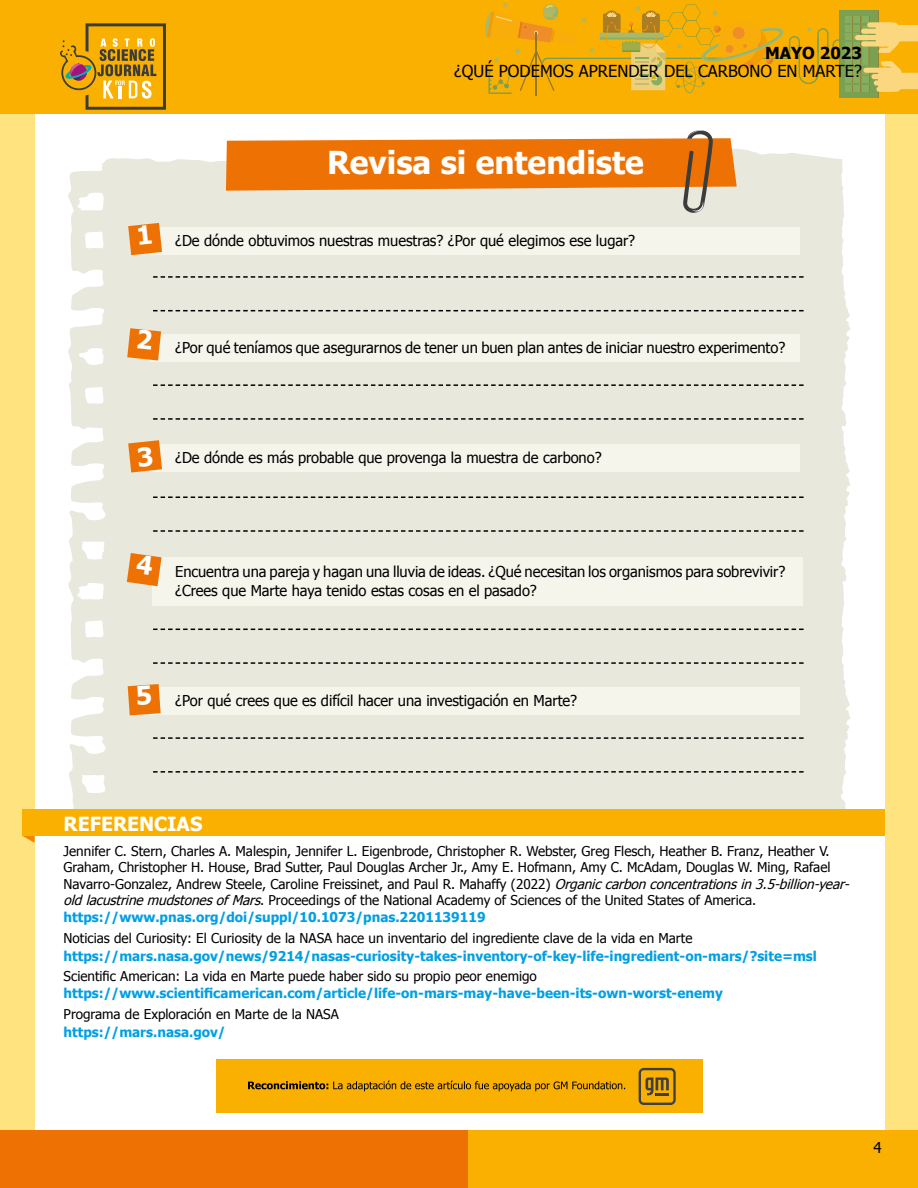
<style>
.page{position:relative;width:918px;height:1188px;background:#ffe37e}
.page>*{position:absolute;margin:0;border:0;box-sizing:border-box;transform-origin:0 0}
.t1{font:700 31.5px "Tahoma";color:#fff}
.t2{font:700 19.5px "Tahoma";color:#fff}
.t3{font:16.5px "Tahoma";color:#000}
.t4{font:700 16.5px "Tahoma";color:#000}
.t5{font:15px/18.8px "Tahoma";letter-spacing:-.005em;color:#000}
.t6{font:13.5px/16.5px "Tahoma";color:#000}
.t7{font:700 13.5px "Tahoma";color:#009fe3}
.s1{font-style:italic}
.s2{font-weight:700;color:#009fe3}
</style>
<div class="page">
<div style="left:35px;top:98px;width:849px;height:1044px;background:#fff"></div>
<div style="left:0;top:0;width:918px;height:113px;background:#f9b000"></div>
<svg style="left:68px;top:149px;width:778px;height:154px;background:#e9e9df"></svg>
<div style="left:68px;top:303px;width:783px;height:233px;background:#e8e8dd"></div>
<div style="left:68px;top:536px;width:783px;height:274px;background:#e8e8dd"></div>
<div style="left:149px;top:335px;width:650px;height:27px;background:#f5f5ec"></div>
<div style="left:149px;top:444px;width:650px;height:28px;background:#f5f5ec"></div>
<div style="left:149px;top:687px;width:650px;height:28px;background:#f5f5ec"></div>
<div style="left:149px;top:227px;width:650px;height:28px;background:#f5f5ec"></div>
<div style="left:152px;top:557px;width:651px;height:49px;background:#f5f5ec"></div>
<svg style="left:226px;top:130px;width:511px;height:85px;background:#eba462"></svg>
<svg style="left:153px;top:384px;width:651px;height:2px"></svg>
<svg style="left:153px;top:418px;width:651px;height:2px"></svg>
<svg style="left:153px;top:276px;width:651px;height:2px"></svg>
<svg style="left:153px;top:310px;width:651px;height:1px"></svg>
<svg style="left:153px;top:496px;width:651px;height:2px"></svg>
<svg style="left:153px;top:530px;width:651px;height:2px"></svg>
<svg style="left:153px;top:629px;width:651px;height:1px"></svg>
<svg style="left:153px;top:662px;width:651px;height:2px"></svg>
<svg style="left:153px;top:737px;width:651px;height:2px"></svg>
<svg style="left:153px;top:771px;width:651px;height:2px"></svg>
<svg style="left:839px;top:10px;width:38px;height:88px"></svg>
<div style="left:871px;top:74px;width:24px;height:5px;background:#fbd77f;border-radius:3px"></div>
<svg style="left:878px;top:68px;width:24px;height:24px"></svg>
<div style="left:876px;top:87px;width:18px;height:5px;background:#fbd77f;border-radius:3px"></div>
<div style="left:874px;top:80px;width:24px;height:6px;background:#fbd77f;border-radius:3px"></div>
<div style="left:864px;top:68px;width:24px;height:5px;background:#fbd77f;border-radius:3px"></div>
<svg style="left:881px;top:61px;width:37px;height:28px"></svg>
<svg style="left:876px;top:22px;width:24px;height:25px"></svg>
<div style="left:867px;top:22px;width:24px;height:6px;background:#fbd77f;border-radius:3px"></div>
<div style="left:861px;top:29px;width:24px;height:5px;background:#fbd77f;border-radius:3px"></div>
<div style="left:861px;top:41px;width:24px;height:5px;background:#fbd77f;border-radius:3px"></div>
<div style="left:855px;top:35px;width:24px;height:5px;background:#fbd77f;border-radius:3px"></div>
<svg style="left:879px;top:25px;width:39px;height:28px"></svg>
<hr style="left:536px;top:33px;width:1px;height:63px;background:#313c5b">
<svg style="left:485px;top:2px;width:385px;height:92px"></svg>
<div style="left:451px;top:1130px;width:467px;height:58px;background:#f9b000"></div>
<div style="left:0;top:1130px;width:468px;height:58px;background:#ee7203"></div>
<svg style="left:23px;top:836px;width:12px;height:7px"></svg>
<div style="left:22px;top:810px;width:862px;height:26px;background:#f9b000"></div>
<svg style="left:60px;top:23px;width:106px;height:87px"></svg>
<div style="left:217px;top:1060px;width:486px;height:53px;background:#f9b000"></div>
<svg style="left:639px;top:1068px;width:37px;height:37px"></svg>
<svg style="left:248px;top:1081px;width:377px;height:10px"></svg>
<svg style="left:128px;top:223px;width:34px;height:32px"></svg>
<svg style="left:127px;top:328px;width:34px;height:33px"></svg>
<svg style="left:128px;top:684px;width:33px;height:31px"></svg>
<svg style="left:127px;top:553px;width:35px;height:33px"></svg>
<svg style="left:128px;top:440px;width:34px;height:33px"></svg>
<p class="t4" style="left:765px;top:42px;width:98px">MAYO 2023</p>
<p class="t3" style="left:454px;top:60px;width:409px">¿QUÉ PODEMOS APRENDER DEL CARBONO EN MARTE?</p>
<h1 class="t1" style="left:327px;top:141px;width:318px">Revisa si entendiste</h1>
<p class="t5" style="left:175px;top:231px;width:462px">¿De dónde obtuvimos nuestras muestras? ¿Por qué elegimos ese lugar?</p>
<p class="t5" style="left:175px;top:338px;width:612px">¿Por qué teníamos que asegurarnos de tener un buen plan antes de iniciar nuestro experimento?</p>
<p class="t5" style="left:175px;top:448px;width:428px">¿De dónde es más probable que provenga la muestra de carbono?</p>
<p class="t5" style="left:175px;top:562px;width:612px">Encuentra una pareja y hagan una lluvia de ideas. ¿Qué necesitan los organismos para sobrevivir? ¿Crees que Marte haya tenido estas cosas en el pasado?</p>
<p class="t5" style="left:175px;top:690px;width:403px">¿Por qué crees que es difícil hacer una investigación en Marte?</p>
<h2 class="t2" style="left:64px;top:810px;width:140px">REFERENCIAS</h2>
<p class="t6" style="left:64px;top:842px;width:791px">Jennifer C. Stern, Charles A. Malespin, Jennifer L. Eigenbrode, Christopher R. Webster, Greg Flesch, Heather B. Franz, Heather V.<br>Graham, Christopher H. House, Brad Sutter, Paul Douglas Archer Jr., Amy E. Hofmann, Amy C. McAdam, Douglas W. Ming, Rafael Navarro-Gonzalez, Andrew Steele, Caroline Freissinet, and Paul R. Mahaffy (2022) <span class="s1">Organiccarbonconcentrationsin3.5-billion-year&shy;oldlacustrinemudstonesofMars</span>. Proceedings of the National Academy of Sciences of the United States of America. <span class="s2">https://www.pnas.org/doi/suppl/10.1073/pnas.2201139119</span></p>
<p class="t6" style="left:64px;top:929px;width:630px">Noticias del Curiosity: El Curiosity de la NASA hace un inventario del ingrediente clave de la vida en Marte</p>
<p class="t7" style="left:64px;top:946px;width:755px">https://mars.nasa.gov/news/9214/nasas-curiosity-takes-inventory-of-key-life-ingredient-on-mars/?site=msl</p>
<p class="t6" style="left:64px;top:968px;width:475px">Scientific American: La vida en Marte puede haber sido su propio peor enemigo</p>
<p class="t7" style="left:64px;top:983px;width:661px">https://www.scientificamerican.com/article/life-on-mars-may-have-been-its-own-worst-enemy</p>
<p class="t6" style="left:64px;top:1005px;width:277px">Programa de Exploración en Marte de la NASA</p>
<p class="t7" style="left:64px;top:1022px;width:164px">https://mars.nasa.gov/</p>
<p class="t5" style="left:874px;top:1137px;width:10px">4</p>
</div>
